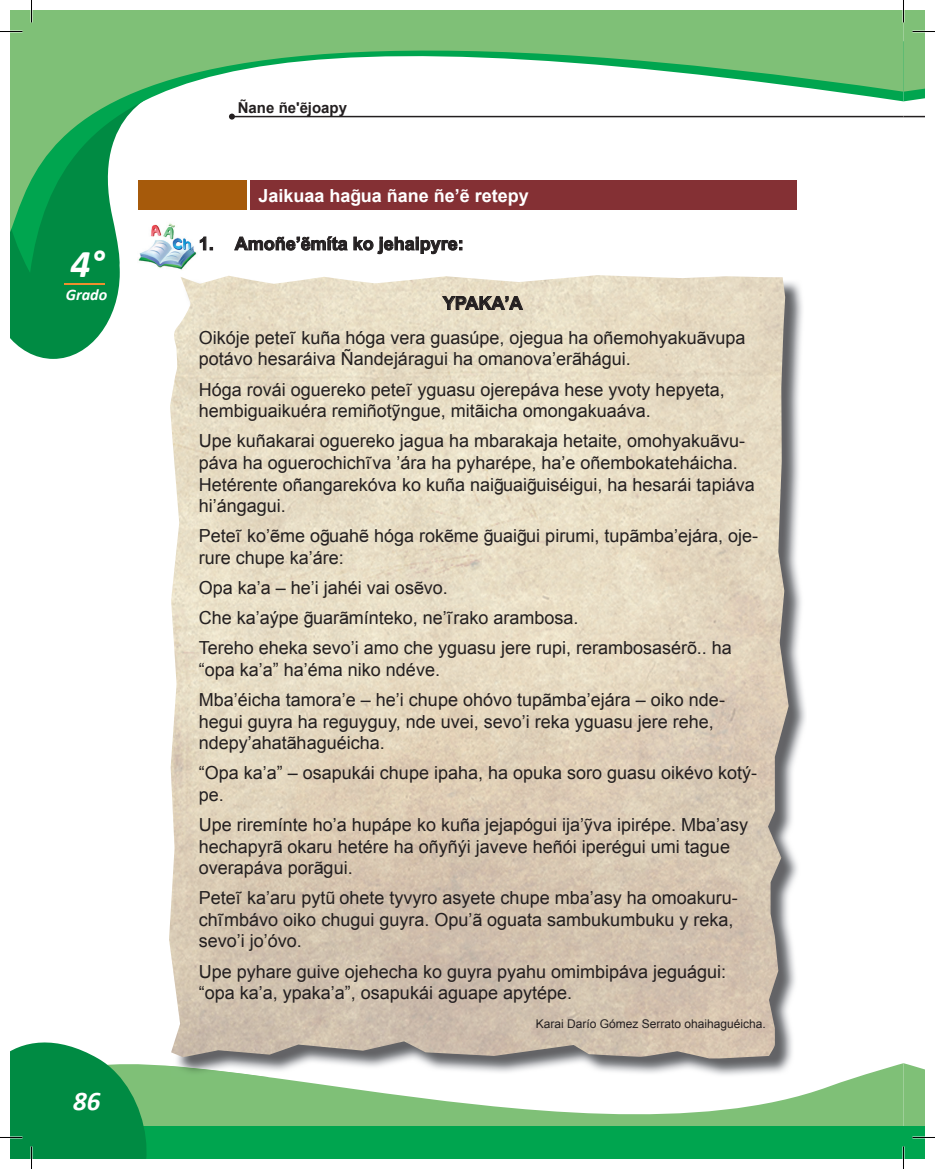
<style>
.page{position:relative;width:935px;height:1169px;background:#fff}
.page>*{position:absolute;margin:0;border:0;box-sizing:border-box;transform-origin:0 0}
.t1{font:italic 700 39.6px "Calibri";color:#fff}
.t2{font:italic 700 27px "Calibri";color:#fff}
.t3{font:18px/21.6px "Guarani Arial Regular";color:#231f20}
.t4{font:18px "Guarani Arial Bold";color:#231f20}
.t5{font:18px "Guarani Arial Bold";color:#fff}
.t6{font:italic 700 16.05px "Calibri";color:#fff}
.t7{font:15px "Guarani Arial Bold";color:#231f20}
.t8{font:12px "Guarani Arial Regular";color:#231f20}
</style>
<div class="page">
<svg style="left:10px;top:273px;width:110px;height:86px;fill:#008b43"></svg>
<svg style="left:10px;top:10px;width:893px;height:263px"></svg>
<hr style="left:64px;top:283px;width:41px;height:2px;background:#ee8e2e">
<svg style="left:165px;top:1063px;width:738px;height:63px;fill:#7fc077"></svg>
<div style="left:16px;top:1126px;width:887px;height:32px;background:#00a54f"></div>
<hr style="left:232px;top:116px;width:671px;height:1px;background:#231f20">
<svg style="left:229px;top:114px;width:6px;height:6px"></svg>
<img style="left:171px;top:282px;width:635px;height:795px">
<img style="left:171px;top:1066px;width:98px;height:11px">
<img style="left:169px;top:275px;width:619px;height:783px">
<svg style="left:199px;top:236px;width:14px;height:15px"></svg>
<svg style="left:234px;top:236px;width:228px;height:18px"></svg>
<svg style="left:442px;top:296px;width:81px;height:14px"></svg>
<img style="left:138px;top:220px;width:60px;height:50px">
<div style="left:138px;top:180px;width:109px;height:29px;background:#a65a0b"></div>
<div style="left:250px;top:180px;width:547px;height:29px;background:#843034"></div>
<hr style="left:902px;top:0;width:2px;height:23px;background:#fff">
<hr style="left:902px;top:1146px;width:2px;height:23px;background:#fff">
<svg style="left:0;top:31px;width:22px;height:1px"></svg>
<svg style="left:31px;top:0;width:1px;height:23px"></svg>
<svg style="left:0;top:1042px;width:165px;height:127px"></svg>
<svg style="left:903px;top:0;width:32px;height:118px"></svg>
<svg style="left:903px;top:1063px;width:32px;height:106px"></svg>
<h1 class="t1" style="left:70px;top:240px;width:35px">4°</h1>
<p class="t6" style="left:66px;top:284px;width:43px">Grado</p>
<h2 class="t2" style="left:73px;top:1084px;width:29px">86</h2>
<p class="t7" style="left:238px;top:100px;width:111px">Ñane ñe'êjoapy</p>
<p class="t5" style="left:258px;top:186px;width:272px">Jaikuaa haæua ñane ñe’ê retepy</p>
<p class="t4" style="left:199px;top:234px;width:266px">1. Amoñe’êmíta ko jehaipyre:</p>
<p class="t4" style="left:443px;top:293px;width:81px">YPAKA’A</p>
<p class="t3" style="left:199px;top:327px;width:548px">Oikóje peteî kuña hóga vera guasúpe, ojegua ha oñemohyakuâvupa potávo hesaráiva Ñandejáragui ha omanova’erâhágui.</p>
<p class="t3" style="left:199px;top:378px;width:527px">Hóga rovái oguereko peteî yguasu ojerepáva hese yvoty hepyeta, hembiguaikuéra remiñotÿngue, mitâicha omongakuaáva.</p>
<p class="t3" style="left:199px;top:430px;width:557px">Upe kuñakarai oguereko jagua ha mbarakaja hetaite, omohyakuâvu&shy;páva ha oguerochichîva ’ára ha pyharépe, ha’e oñembokateháicha.<br>Hetérente oñangarekóva ko kuña naiæuaiæuiséigui, ha hesarái tapiáva hi’ángagui.</p>
<p class="t3" style="left:199px;top:525px;width:561px">Peteî ko’ême oæuahê hóga rokême æuaiæui pirumi, tupâmba’ejára, oje&shy;rure chupe ka’áre:</p>
<p class="t3" style="left:199px;top:572px;width:534px;line-height:30.2px">Opa ka’a – he’i jahéi vai osêvo.<br>Che ka’aýpe æuarâmínteko, ne’îrako arambosa.<br>Tereho eheka sevo’i amo che yguasu jere rupi, rerambosasérô.. ha</p>
<p class="t3" style="left:199px;top:654px;width:527px;line-height:30.2px">“opa ka’a” ha’éma niko ndéve.<br>Mba’éicha tamora’e – he’i chupe ohóvo tupâmba’ejára – oiko nde-</p>
<p class="t3" style="left:199px;top:710px;width:516px">hegui guyra ha reguyguy, nde uvei, sevo’i reka yguasu jere rehe, ndepy’ahatâhaguéicha.</p>
<p class="t3" style="left:199px;top:762px;width:560px">“Opa ka’a” – osapukái chupe ipaha, ha opuka soro guasu oikévo kotý&shy;pe.</p>
<p class="t3" style="left:199px;top:814px;width:551px">Upe riremínte ho’a hupápe ko kuña jejapógui ija’ÿva ipirépe. Mba’asy hechapyrâ okaru hetére ha oñyñýi javeve heñói iperégui umi tague overapáva porâgui.</p>
<p class="t3" style="left:199px;top:887px;width:540px">Peteî ka’aru pytû ohete tyvyro asyete chupe mba’asy ha omoakuru&shy;chîmbávo oiko chugui guyra. Opu’â oguata sambukumbuku y reka, sevo’i jo’óvo.</p>
<p class="t3" style="left:199px;top:960px;width:529px">Upe pyhare guive ojehecha ko guyra pyahu omimbipáva jeguágui: “opa ka’a, ypaka’a”, osapukái aguape apytépe.</p>
<p class="t8" style="left:536px;top:1016px;width:232px">Karai Darío Gómez Serrato ohaihaguéicha.</p>
</div>
